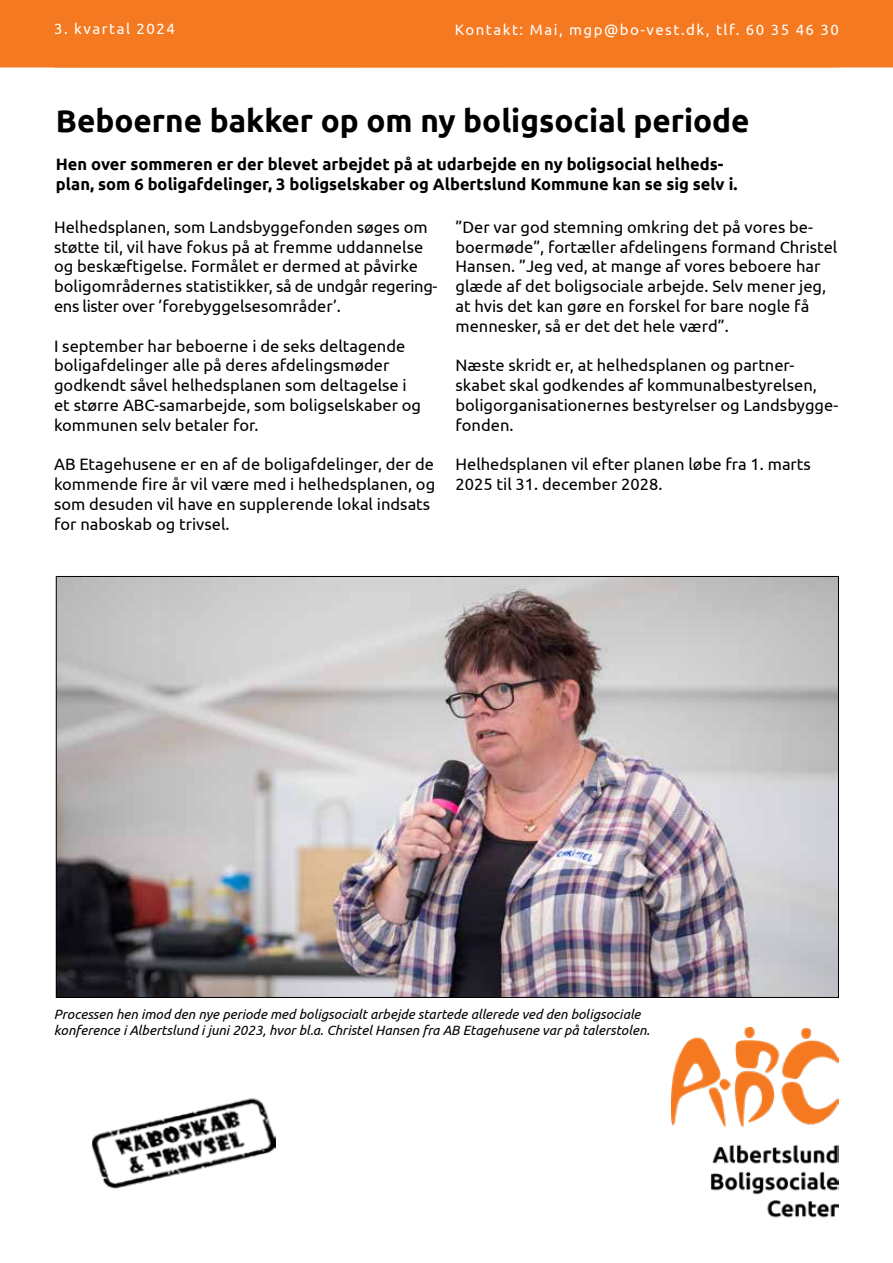
<style>
.page{position:relative;width:893px;height:1263px;background:#fff}
.page>*{position:absolute;margin:0;border:0;box-sizing:border-box;transform-origin:0 0}
.t1{font:700 31.5px "Ubuntu";color:#000}
.t2{font:16.5px/19.8px "Ubuntu";color:#000}
.t3{font:700 16.5px/19.8px "Ubuntu";color:#000}
.t4{font:15px "Ubuntu";letter-spacing:.1em;color:#fff}
.t5{font:italic 13.5px/16.2px "Ubuntu";color:#000005}
</style>
<div class="page">
<div style="left:0;top:0;width:893px;height:68px;background:#f47920"></div>
<img style="left:672px;top:1028px;width:167px;height:190px">
<img style="left:92px;top:1098px;width:184px;height:91px">
<img style="left:58px;top:578px;width:779px;height:418px">
<p class="t4" style="left:54px;top:19px;width:122px">3. kvartal 2024</p>
<p class="t4" style="left:455px;top:20px;width:386px">Kontakt: Mai, mgp@bo-vest.dk, tlf. 60 35 46 30</p>
<h1 class="t1" style="left:56px;top:102px;width:695px">Beboerne bakker op om ny boligsocial periode</h1>
<p class="t3" style="left:56px;top:154px;width:683px">Hen over sommeren er der blevet arbejdet på at udarbejde en ny boligsocial helheds&shy;plan, som 6 boligafdelinger, 3 boligselskaber og Albertslund Kommune kan se sig selv i.</p>
<p class="t2" style="left:54px;top:217px;width:385px">Helhedsplanen, som Landsbyggefonden søges om støtte til, vil have fokus på at fremme uddannelse og beskæftigelse. Formålet er dermed at påvirke boligområdernes statistikker, så de undgår regering&shy;ens lister over ’forebyggelsesområder’.</p>
<p class="t2" style="left:54px;top:335px;width:369px">I september har beboerne i de seks deltagende boligafdelinger alle på deres afdelingsmøder godkendt såvel helhedsplanen som deltagelse i et større ABC-samarbejde, som boligselskaber og kommunen selv betaler for.</p>
<p class="t2" style="left:54px;top:454px;width:383px">AB Etagehusene er en af de boligafdelinger, der de kommende fire år vil være med i helhedsplanen, og som desuden vil have en supplerende lokal indsats for naboskab og trivsel.</p>
<p class="t2" style="left:455px;top:217px;width:383px">”Der var god stemning omkring det på vores be&shy;boermøde”, fortæller afdelingens formand Christel Hansen. ”Jeg ved, at mange af vores beboere har glæde af det boligsociale arbejde. Selv mener jeg, at hvis det kan gøre en forskel for bare nogle få mennesker, så er det det hele værd”.</p>
<p class="t2" style="left:455px;top:355px;width:384px">Næste skridt er, at helhedsplanen og partner&shy;skabet skal godkendes af kommunalbestyrelsen, boligorganisationernes bestyrelser og Landsbygge&shy;fonden.</p>
<p class="t2" style="left:455px;top:454px;width:357px">Helhedsplanen vil efter planen løbe fra 1. marts<br>2025 til 31. december 2028.</p>
<p class="t5" style="left:54px;top:1005px;width:597px">Processen hen imod den nye periode med boligsocialt arbejde startede allerede ved den boligsociale konference i Albertslund i juni 2023, hvor bl.a. Christel Hansen fra AB Etagehusene var på talerstolen.</p>
</div>
